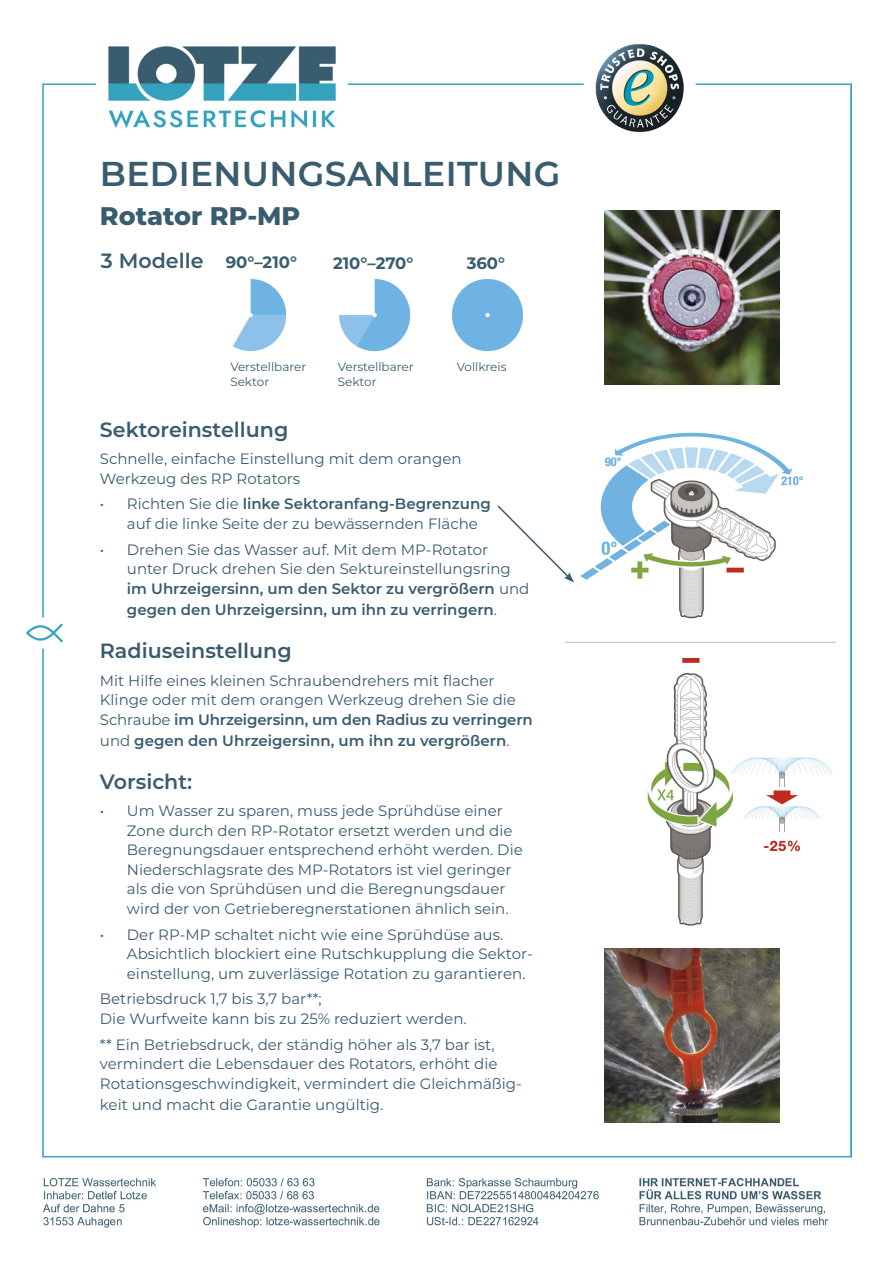
<style>
.page{position:relative;width:893px;height:1263px;background:#fff}
.page>*{position:absolute;margin:0;border:0;box-sizing:border-box;transform-origin:0 0}
.t1{font:600 34.5px "Montserrat";letter-spacing:.01em;color:#395c6f}
.t2{font:800 25.5px "Montserrat";color:#395c6f}
.t3{font:600 20.7px "Montserrat";color:#395c6f}
.t4{font:700 16.5px "Montserrat";color:#395c6f}
.t5{font:15px/19.5px "Montserrat";color:#395c6f}
.t6{font:600 15px "Montserrat";color:#395c6f}
.t7{font:12px/15px "Montserrat";color:#395c6f}
.s1{font-weight:600}
.s2{font-weight:400}
</style>
<div class="page">
<img style="left:26px;top:44px;width:825px;height:1184px">
<div style="left:100px;top:417px;width:435px;height:706px;background:#fff"></div>
<img style="left:224px;top:273px;width:308px;height:82px">
<img style="left:555px;top:416px;width:284px;height:519px">
<svg style="left:497px;top:504px;width:77px;height:79px"></svg>
<img style="left:605px;top:210px;width:174px;height:175px">
<img style="left:605px;top:948px;width:174px;height:174px">
<h1 class="t1" style="left:100px;top:150px;width:462px">BEDIENUNGSANLEITUNG</h1>
<h2 class="t2" style="left:100px;top:198px;width:202px">Rotator RP-MP</h2>
<h3 class="t3" style="left:101px;top:246px;width:104px">3 Modelle</h3>
<p class="t4" style="left:226px;top:250px;width:73px">90°–210°</p>
<p class="t4" style="left:333px;top:251px;width:82px">210°–270°</p>
<p class="t4" style="left:467px;top:251px;width:40px">360°</p>
<p class="t7" style="left:230px;top:359px;width:77px">Verstellbarer<br>Sektor</p>
<p class="t7" style="left:338px;top:359px;width:77px">Verstellbarer<br>Sektor</p>
<p class="t7" style="left:457px;top:359px;width:51px">Vollkreis</p>
<h3 class="t3" style="left:100px;top:415px;width:190px">Sektoreinstellung</h3>
<p class="t5" style="left:100px;top:448px;width:363px">Schnelle, einfache Einstellung mit dem orangen<br>Werkzeug des RP Rotators</p>
<p class="t5" style="left:127px;top:494px;width:365px;text-indent:-27px">• Richten Sie die <span class="s1">linke Sektoranfang-Begrenzung </span>auf die linke Seite der zu bewässernden Fläche</p>
<p class="t5" style="left:127px;top:539px;width:404px;text-indent:-27px">• Drehen Sie das Wasser auf. Mit dem MP-Rotator unter Druck drehen Sie den Sektureinstellungsring <span class="s1">im Uhrzeigersinn, um den Sektor zu vergrößern</span> und</p>
<p class="t6" style="left:127px;top:599px;width:372px">gegen den Uhrzeigersinn, um ihn zu verringern<span class="s2">.</span></p>
<h3 class="t3" style="left:100px;top:636px;width:193px">Radiuseinstellung</h3>
<p class="t5" style="left:100px;top:670px;width:434px">Mit Hilfe eines kleinen Schraubendrehers mit flacher<br>Klinge oder mit dem orangen Werkzeug drehen Sie die<br>Schraube <span class="s1">im Uhrzeigersinn, um den Radius zu verringern</span></p>
<p class="t6" style="left:100px;top:729px;width:411px"><span class="s2">und</span> gegen den Uhrzeigersinn, um ihn zu vergrößern<span class="s2">.</span></p>
<h3 class="t3" style="left:100px;top:767px;width:94px">Vorsicht:</h3>
<p class="t5" style="left:127px;top:800px;width:397px;text-indent:-27px">• Um Wasser zu sparen, muss jede Sprühdüse einer Zone durch den RP-Rotator ersetzt werden und die Beregnungsdauer entsprechend erhöht werden. Die Niederschlagsrate des MP-Rotators ist viel geringer als die von Sprühdüsen und die Beregnungsdauer wird der von Getrieberegnerstationen ähnlich sein.</p>
<p class="t5" style="left:127px;top:924px;width:407px;text-indent:-27px">• Der RP-MP schaltet nicht wie eine Sprühdüse aus.<br>Absichtlich blockiert eine Rutschkupplung die Sektor&shy;einstellung, um zuverlässige Rotation zu garantieren.</p>
<p class="t5" style="left:100px;top:989px;width:368px">Betriebsdruck 1,7 bis 3,7 bar**;<br>Die Wurfweite kann bis zu 25% reduziert werden.</p>
<p class="t5" style="left:100px;top:1034px;width:423px">** Ein Betriebsdruck, der ständig höher als 3,7 bar ist, vermindert die Lebensdauer des Rotators, erhöht die<br>Rotationsgeschwindigkeit, vermindert die Gleichmäßig-</p>
<p class="t5" style="left:100px;top:1094px;width:285px">keit und macht die Garantie ungültig.</p>
</div>
